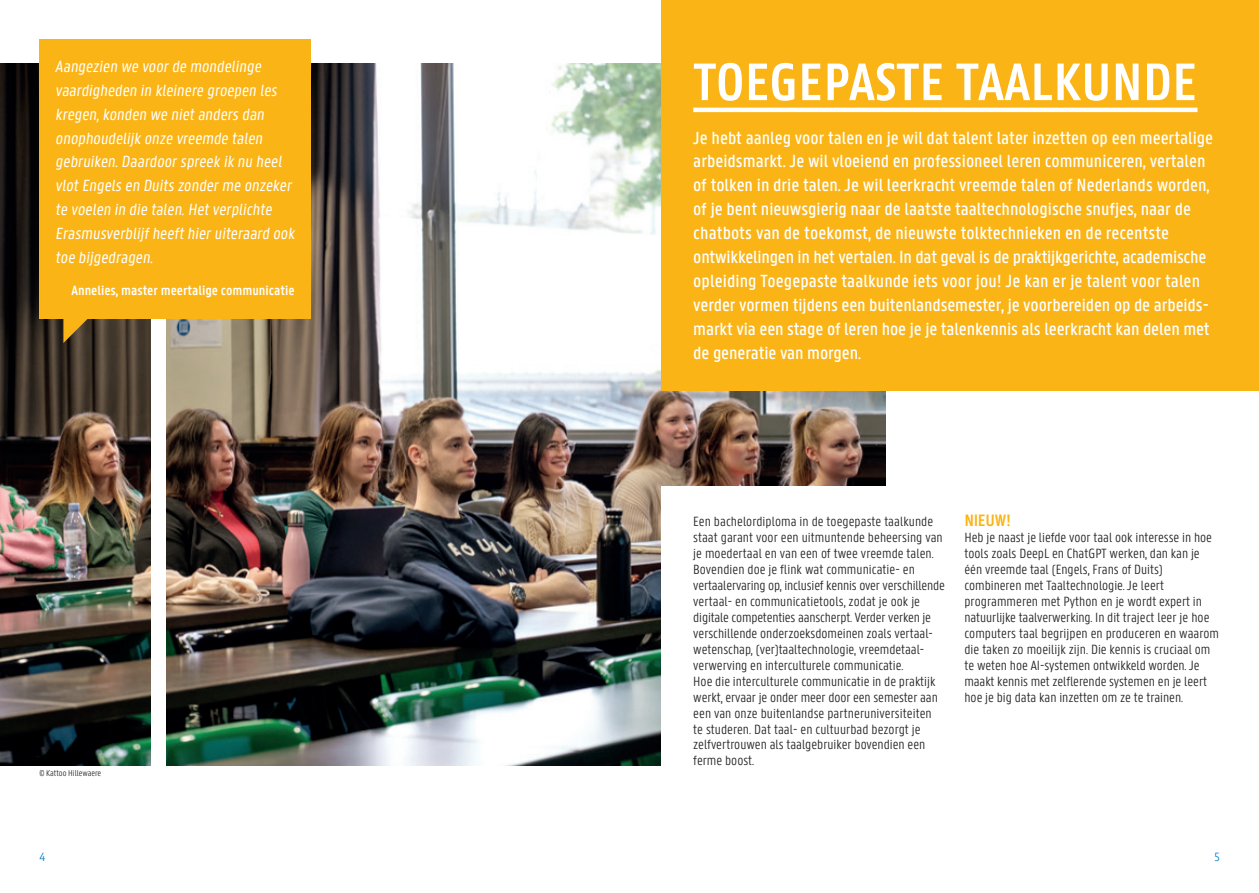
<style>
.page{position:relative;width:1259px;height:893px;background:#fff}
.page>*{position:absolute;margin:0;border:0;box-sizing:border-box;transform-origin:0 0}
.t1{font:600 56.25px "U Gent Panno Text";color:#fff}
.t2{font:500 18.75px/23.9px "U Gent Panno Text";color:#fff}
.t3{font:600 17.7px "U Gent Panno Text";letter-spacing:-.025em;color:#fbb416}
.t4{font:17.25px/24px "U Gent Panno Text";color:#fff}
.t5{font:300 14.25px/15.9px "U Gent Panno Text";color:#231f20}
.t6{font:600 14.25px "U Gent Panno Text";color:#fff}
.t7{font:300 12.75px "U Gent Panno Text";color:#007ec5}
.t8{font:300 9px "U Gent Panno Text";color:#231f20}
</style>
<div class="page">
<img style="left:167px;top:64px;width:719px;height:701px">
<img style="left:0;top:64px;width:151px;height:701px">
<div style="left:39px;top:40px;width:271px;height:279px;background:#fbb416"></div>
<div style="left:661px;top:486px;width:303px;height:311px;background:#fff"></div>
<div style="left:661px;top:0;width:598px;height:391px;background:#fbb416"></div>
<hr style="left:693px;top:108px;width:504px;height:4px;background:#fff">
<svg style="left:63px;top:319px;width:32px;height:24px"></svg>
<p class="t4" style="left:55px;top:54px;width:243px">Aangezien we voorde mondelinge vaardigheden in kleinere groepen les kregen,konden we nietanders dan onophoudelijk onze vreemde talen gebruiken.Daardoorspreek ik nu heel vlotEngels en Duits zonderme onzeker te voelen in die talen.Hetverplichte Erasmusverblijfheefthieruiteraard ook toe bijgedragen.</p>
<p class="t6" style="left:72px;top:282px;width:224px">Annelies, master meertalige communicatie</p>
<p class="t8" style="left:39px;top:768px;width:63px">© Kattoo Hillewaere</p>
<h1 class="t1" style="left:693px;top:48px;width:506px">TOEGEPASTE TAALKUNDE</h1>
<p class="t2" style="left:693px;top:125px;width:521px">Je hebt aanleg voor talen en je wil dat talent later inzetten op een meertalige arbeidsmarkt. Je wil vloeiend en professioneel leren communiceren, vertalen of tolken in drie talen. Je wil leerkracht vreemde talen of Nederlands worden, of je bent nieuwsgierig naar de laatste taaltechnologische snufjes, naar de chatbots van de toekomst, de nieuwste tolktechnieken en de recentste ontwikkelingen in het vertalen. In dat geval is de praktijkgerichte, academische opleiding Toegepaste taalkunde iets voor jou! Je kan er je talent voor talen verder vormen tijdens een buitenlandsemester, je voorbereiden op de arbeids&shy;markt via een stage of leren hoe je je talenkennis als leerkracht kan delen met de generatie van morgen.</p>
<p class="t5" style="left:693px;top:514px;width:253px">Een bachelordiploma in de toegepaste taalkunde staat garant voor een uitmuntende beheersing van je moedertaal en van een of twee vreemde talen.<br>Bovendien doe je flink wat communicatie- en vertaalervaring op, inclusief kennis over verschillende vertaal- en communicatietools, zodat je ook je digitale competenties aanscherpt. Verder verken je verschillende onderzoeksdomeinen zoals vertaal&shy;wetenschap, (ver)taaltechnologie, vreemdetaal&shy;verwerving en interculturele communicatie.<br>Hoe die interculturele communicatie in de praktijk werkt, ervaar je onder meer door een semester aan een van onze buitenlandse partneruniversiteiten te studeren. Dat taal- en cultuurbad bezorgt je zelfvertrouwen als taalgebruiker bovendien een ferme boost.</p>
<p class="t3" style="left:964px;top:510px;width:48px">NIEUW!</p>
<p class="t5" style="left:964px;top:529px;width:256px">Heb je naast je liefde voor taal ook interesse in hoe tools zoals DeepL en ChatGPT werken, dan kan je één vreemde taal (Engels, Frans of Duits) combineren met Taaltechnologie. Je leert programmeren met Python en je wordt expert in natuurlijke taalverwerking. In dit traject leer je hoe computers taal begrijpen en produceren en waarom die taken zo moeilijk zijn. Die kennis is cruciaal om te weten hoe AI-systemen ontwikkeld worden. Je maakt kennis met zelflerende systemen en je leert hoe je big data kan inzetten om ze te trainen.</p>
<p class="t7" style="left:39px;top:849px;width:7px">4</p>
<p class="t7" style="left:1214px;top:849px;width:7px">5</p>
</div>
